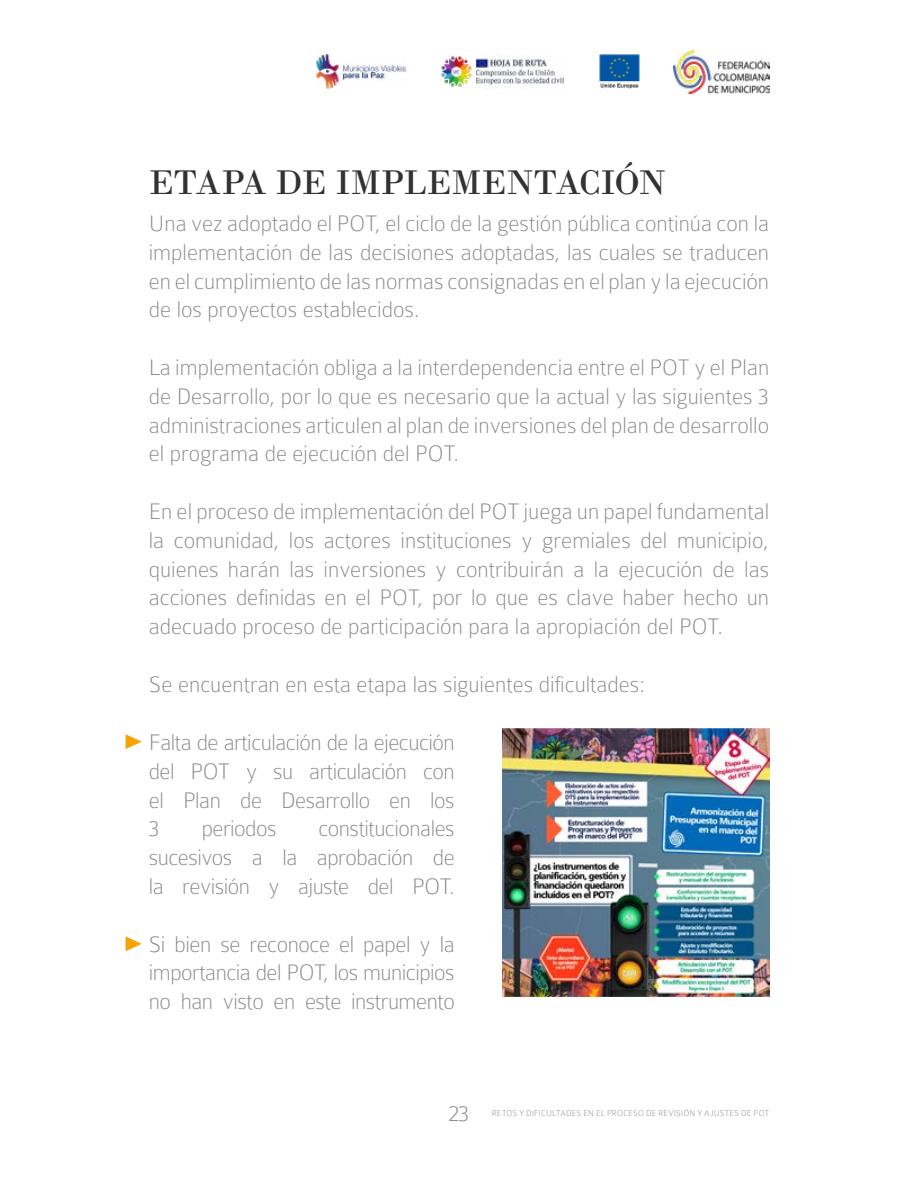
<style>
.page{position:relative;width:918px;height:1188px;background:#fff}
.page>*{position:absolute;margin:0;border:0;box-sizing:border-box;transform-origin:0 0}
.t1{font:36px "Bodoni";letter-spacing:-.01em;color:#333232}
.t2{font:100 24px/28.8px "Colaborate";color:#878787;text-align:justify}
.t3{font:100 24px "Colaborate";letter-spacing:-.02em;color:#878787}
.t4{font:100 9px "Colaborate";letter-spacing:.02em;color:#878787}
</style>
<div class="page">
<img style="left:673px;top:51px;width:96px;height:42px">
<img style="left:600px;top:55px;width:39px;height:34px">
<img style="left:316px;top:55px;width:89px;height:34px">
<img style="left:441px;top:55px;width:123px;height:34px">
<img style="left:503px;top:728px;width:266px;height:269px">
<svg style="left:126px;top:936px;width:16px;height:15px"></svg>
<svg style="left:126px;top:734px;width:16px;height:15px"></svg>
<h1 class="t1" style="left:149px;top:161px;width:519px">ETAPA DE IMPLEMENTACIÓN</h1>
<p class="t2" style="left:149px;top:209px;width:622px">Una vez adoptado el POT, el ciclo de la gestión pública continúa con la implementación de las decisiones adoptadas, las cuales se traducen en el cumplimiento de las normas consignadas en el plan y la ejecución de los proyectos establecidos.</p>
<p class="t2" style="left:149px;top:353px;width:622px">La implementación obliga a la interdependencia entre el POT y el Plan de Desarrollo, por lo que es necesario que la actual y las siguientes 3 administraciones articulen al plan de inversiones del plan de desarrollo el programa de ejecución del POT.</p>
<p class="t2" style="left:149px;top:497px;width:622px">En el proceso de implementación del POT juega un papel fundamental la comunidad, los actores instituciones y gremiales del municipio, quienes harán las inversiones y contribuirán a la ejecución de las acciones definidas en el POT, por lo que es clave haber hecho un adecuado proceso de participación para la apropiación del POT.</p>
<p class="t2" style="left:149px;top:670px;width:498px">Se encuentran en esta etapa las siguientes dificultades:</p>
<p class="t2" style="left:149px;top:728px;width:307px">Falta de articulación de la ejecución del POT y su articulación con el Plan de Desarrollo en los 3</p>
<p class="t2" style="left:149px;top:814px;width:307px;text-indent:170px">constitucionales sucesivos a la aprobación de la revisión y ajuste del POT.</p>
<p class="t2" style="left:149px;top:930px;width:307px">Si bien se reconoce el papel y la importancia del POT, los municipios no han visto en este instrumento</p>
<p class="t3" style="left:202px;top:816px;width:76px">periodos</p>
<p class="t2" style="left:449px;top:1099px;width:22px">23</p>
<p class="t4" style="left:492px;top:1108px;width:279px">RETOS Y DIFICULTADES EN EL PROCESO DE REVISIÓN Y AJUSTES DE POT</p>
</div>
